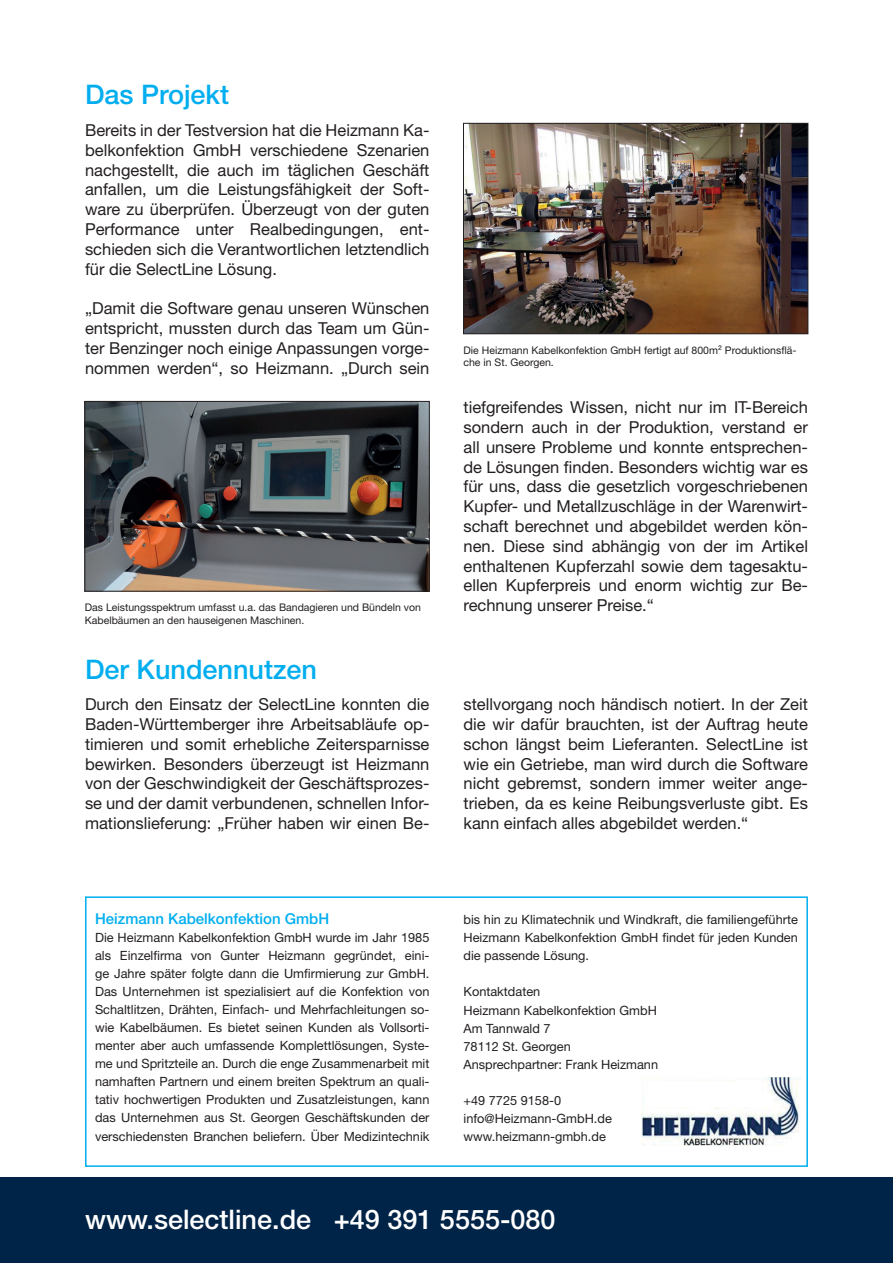
<style>
.page{position:relative;width:893px;height:1263px;background:#fff}
.page>*{position:absolute;margin:0;border:0;box-sizing:border-box;transform-origin:0 0}
.t1{font:500 27px "Helvetica Neue LT Pro";color:#fff}
.t2{font:500 27px "Helvetica Neue LT Pro";color:#00aeef}
.t3{font:16.5px/19.8px "Helvetica Neue LT Pro";color:#231f20;text-align:justify}
.t4{font:500 15px "Helvetica Neue LT Pro";color:#00aeef}
.t5{font:12.75px/18px "Helvetica Neue LT Pro";color:#231f20;text-align:justify}
.t6{font:10.5px/12.6px "Helvetica Neue LT Pro";color:#231f20}
</style>
<div class="page">
<div style="left:0;top:1178px;width:893px;height:85px;background:#002447"></div>
<div style="left:85px;top:896px;width:723px;height:271px;border:2px solid #00aeef"></div>
<img style="left:642px;top:1077px;width:157px;height:69px">
<img style="left:465px;top:125px;width:341px;height:207px">
<div style="left:463px;top:123px;width:345px;height:211px;border:1px solid #231f20"></div>
<img style="left:87px;top:403px;width:340px;height:186px">
<div style="left:85px;top:401px;width:344px;height:190px;border:1px solid #231f20"></div>
<h1 class="t2" style="left:85px;top:78px;width:146px">Das Projekt</h1>
<p class="t3" style="left:85px;top:120px;width:346px">Bereits in der Testversion hat die Heizmann Ka&shy;belkonfektion GmbH verschiedene Szenarien nachgestellt, die auch im täglichen Geschäft anfallen, um die Leistungsfähigkeit der Soft&shy;ware zu überprüfen. Überzeugt von der guten Performance unter Realbedingungen, ent&shy;schieden sich die Verantwortlichen letztendlich für die SelectLine Lösung.</p>
<p class="t3" style="left:85px;top:298px;width:346px">„Damit die Software genau unseren Wünschen entspricht, mussten durch das Team um Gün&shy;ter Benzinger noch einige Anpassungen vorge&shy;nommen werden“, so Heizmann. „Durch sein</p>
<p class="t6" style="left:85px;top:601px;width:338px">Das Leistungsspektrum umfasst u.a. das Bandagieren und Bündeln von<br>Kabelbäumen an den hauseigenen Maschinen.</p>
<h1 class="t2" style="left:85px;top:653px;width:234px">Der Kundennutzen</h1>
<p class="t6" style="left:463px;top:343px;width:334px">Die Heizmann Kabelkonfektion GmbH fertigt auf 800m² Produktionsflä&shy;che in St. Georgen.</p>
<p class="t3" style="left:463px;top:397px;width:346px">tiefgreifendes Wissen, nicht nur im IT-Bereich sondern auch in der Produktion, verstand er all unsere Probleme und konnte entsprechen&shy;de Lösungen finden. Besonders wichtig war es für uns, dass die gesetzlich vorgeschriebenen Kupfer- und Metallzuschläge in der Warenwirt&shy;schaft berechnet und abgebildet werden kön&shy;nen. Diese sind abhängig von der im Artikel enthaltenen Kupferzahl sowie dem tagesaktu&shy;ellen Kupferpreis und enorm wichtig zur Be&shy;rechnung unserer Preise.“</p>
<p class="t3" style="left:85px;top:694px;width:346px">Durch den Einsatz der SelectLine konnten die Baden-Württemberger ihre Arbeitsabläufe op&shy;timieren und somit erhebliche Zeitersparnisse bewirken. Besonders überzeugt ist Heizmann von der Geschwindigkeit der Geschäftsprozes&shy;se und der damit verbundenen, schnellen Infor&shy;mationslieferung: „Früher haben wir einen Be-</p>
<p class="t3" style="left:463px;top:694px;width:346px">stellvorgang noch händisch notiert. In der Zeit die wir dafür brauchten, ist der Auftrag heute schon längst beim Lieferanten. SelectLine ist wie ein Getriebe, man wird durch die Software nicht gebremst, sondern immer weiter ange&shy;trieben, da es keine Reibungsverluste gibt. Es kann einfach alles abgebildet werden.“</p>
<p class="t4" style="left:95px;top:910px;width:236px">Heizmann Kabelkonfektion GmbH</p>
<p class="t5" style="left:95px;top:928px;width:336px">Die Heizmann Kabelkonfektion GmbH wurde im Jahr 1985 als Einzelfirma von Gunter Heizmann gegründet, eini&shy;ge Jahre später folgte dann die Umfirmierung zur GmbH.<br>Das Unternehmen ist spezialisiert auf die Konfektion von Schaltlitzen, Drähten, Einfach- und Mehrfachleitungen so&shy;wie Kabelbäumen. Es bietet seinen Kunden als Vollsorti&shy;menter aber auch umfassende Komplettlösungen, Syste&shy;me und Spritzteile an. Durch die enge Zusammenarbeit mit namhaften Partnern und einem breiten Spektrum an quali&shy;tativ hochwertigen Produkten und Zusatzleistungen, kann das Unternehmen aus St. Georgen Geschäftskunden der verschiedensten Branchen beliefern. Über Medizintechnik</p>
<p class="t5" style="left:463px;top:911px;width:336px">bis hin zu Klimatechnik und Windkraft, die familiengeführte Heizmann Kabelkonfektion GmbH findet für jeden Kunden die passende Lösung.</p>
<p class="t5" style="left:463px;top:983px;width:196px;text-align:left">Kontaktdaten<br>Heizmann Kabelkonfektion GmbH<br>Am Tannwald 7<br>78112 St. Georgen<br>Ansprechpartner: Frank Heizmann</p>
<p class="t5" style="left:463px;top:1091px;width:150px;text-align:left">+49 7725 9158-0 info@Heizmann-GmbH.de www.heizmann-gmbh.de</p>
<h1 class="t1" style="left:85px;top:1203px;width:472px">www.selectline.de +49 391 5555-080</h1>
</div>
